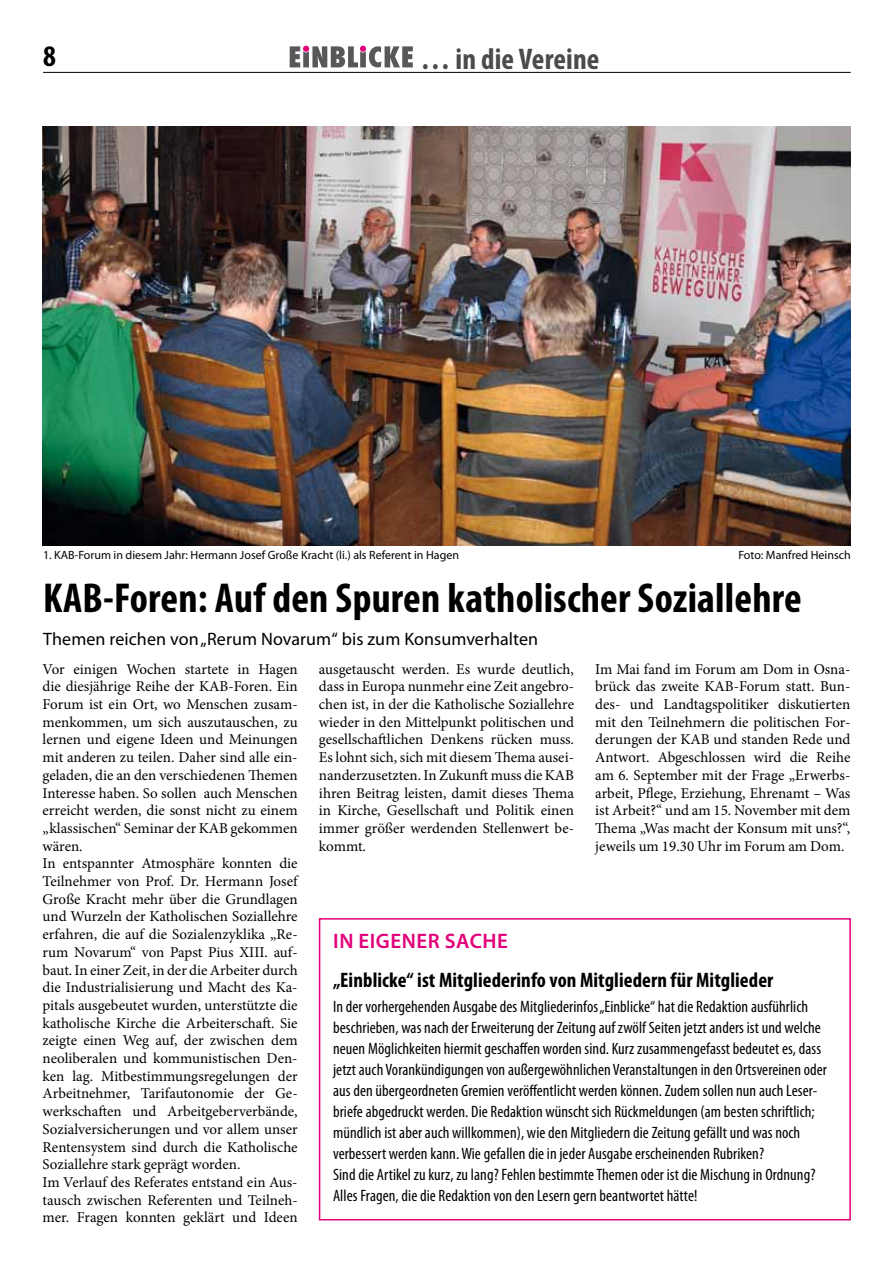
<style>
.page{position:relative;width:893px;height:1263px;background:#fff}
.page>*{position:absolute;margin:0;border:0;box-sizing:border-box;transform-origin:0 0}
.t1{font:700 condensed 42px "Myriad Pro";letter-spacing:.005em;color:#000}
.t2{font:700 condensed 30px "Myriad Pro";letter-spacing:.005em;color:#4b4b4d}
.t3{font:700 condensed 30px "Myriad Pro";color:#000}
.t4{font:700 condensed 21px "Myriad Pro";letter-spacing:.005em;color:#000}
.t5{font:600 21px "Myriad Pro";letter-spacing:.025em;color:#e2007a}
.t6{font:18px "Myriad Pro";letter-spacing:.005em;color:#000}
.t7{font:condensed 16.5px/21px "Myriad Pro";letter-spacing:.005em;color:#000}
.t8{font:15px/17.7px "Minion Pro";color:#000;text-align:justify}
.t9{font:12px "Myriad Pro";color:#000}
</style>
<div class="page">
<hr style="left:43px;top:72px;width:808px;height:1px;background:#000">
<svg style="left:290px;top:46px;width:123px;height:21px"></svg>
<img style="left:43px;top:127px;width:807px;height:418px">
<div style="left:319px;top:918px;width:532px;height:302px;border:2px solid #e2007a"></div>
<h2 class="t3" style="left:43px;top:37px;width:14px">8</h2>
<h2 class="t2" style="left:420px;top:40px;width:181px">… in die Vereine</h2>
<p class="t9" style="left:43px;top:547px;width:417px">1. KAB-Forum in diesem Jahr: Hermann Josef Große Kracht (li.) als Referent in Hagen</p>
<p class="t9" style="left:738px;top:547px;width:114px">Foto: Manfred Heinsch</p>
<h1 class="t1" style="left:43px;top:572px;width:760px">KAB-Foren: Auf den Spuren katholischer Soziallehre</h1>
<p class="t6" style="left:43px;top:628px;width:496px">Themen reichen von „Rerum Novarum“ bis zum Konsumverhalten</p>
<p class="t8" style="left:43px;top:660px;width:257px;text-align:left">Vor einigen Wochen startete in Hagen die diesjährige Reihe der KAB-Foren. Ein Forum ist ein Ort, wo Menschen zusam&shy;menkommen, um sich auszutauschen, zu lernen und eigene Ideen und Meinungen mit anderen zu teilen. Daher sind alle ein&shy;geladen, die an den verschiedenen Themen Interesse haben. So sollen auch Menschen erreicht werden, die sonst nicht zu einem „klassischen“ Seminar der KAB gekommen wären.<br>In entspannter Atmosphäre konnten die Teilnehmer von Prof. Dr. Hermann Josef Große Kracht mehr über die Grundlagen und Wurzeln der Katholischen Soziallehre erfahren, die auf die Sozialenzyklika „Re&shy;rum Novarum“ von Papst Pius XIII. auf&shy;baut. In einer Zeit, in der die Arbeiter durch die Industrialisierung und Macht des Ka&shy;pitals ausgebeutet wurden, unterstützte die katholische Kirche die Arbeiterschaft. Sie zeigte einen Weg auf, der zwischen dem neoliberalen und kommunistischen Den&shy;ken lag. Mitbestimmungsregelungen der Arbeitnehmer, Tarifautonomie der Ge&shy;werkschaften und Arbeitgeberverbände, Sozialversicherungen und vor allem unser Rentensystem sind durch die Katholische Soziallehre stark geprägt worden.<br>Im Verlauf des Referates entstand ein Aus&shy;tausch zwischen Referenten und Teilneh&shy;mer. Fragen konnten geklärt und Ideen</p>
<p class="t8" style="left:319px;top:660px;width:257px">ausgetauscht werden. Es wurde deutlich, dass in Europa nunmehr eine Zeit angebro&shy;chen ist, in der die Katholische Soziallehre wieder in den Mittelpunkt politischen und gesellschaftlichen Denkens rücken muss.<br>Es lohnt sich, sich mit diesem Thema ausei&shy;nanderzusetzten. In Zukunft muss die KAB ihren Beitrag leisten, damit dieses Thema in Kirche, Gesellschaft und Politik einen immer größer werdenden Stellenwert be&shy;kommt.</p>
<p class="t8" style="left:595px;top:660px;width:257px">Im Mai fand im Forum am Dom in Osna&shy;brück das zweite KAB-Forum statt. Bun&shy;des- und Landtagspolitiker diskutierten mit den Teilnehmern die politischen For&shy;derungen der KAB und standen Rede und Antwort. Abgeschlossen wird die Reihe am 6. September mit der Frage „Erwerbs&shy;arbeit, Pflege, Erziehung, Ehrenamt – Was ist Arbeit?“ und am 15. November mit dem Thema „Was macht der Konsum mit uns?“, jeweils um 19.30 Uhr im Forum am Dom.</p>
<h3 class="t5" style="left:333px;top:928px;width:174px">IN EIGENER SACHE</h3>
<h3 class="t4" style="left:333px;top:966px;width:442px">„Einblicke“ ist Mitgliederinfo von Mitgliedern für Mitglieder</h3>
<p class="t7" style="left:333px;top:996px;width:495px">In der vorhergehenden Ausgabe des Mitgliederinfos „Einblicke“ hat die Redaktion ausführlich beschrieben, was nach der Erweiterung der Zeitung auf zwölf Seiten jetzt anders ist und welche neuen Möglichkeiten hiermit geschaffen worden sind. Kurz zusammengefasst bedeutet es, dass jetzt auch Vorankündigungen von außergewöhnlichen Veranstaltungen in den Ortsvereinen oder aus den übergeordneten Gremien veröffentlicht werden können. Zudem sollen nun auch Leser&shy;briefe abgedruckt werden. Die Redaktion wünscht sich Rückmeldungen (am besten schriftlich; mündlich ist aber auch willkommen), wie den Mitgliedern die Zeitung gefällt und was noch verbessert werden kann. Wie gefallen die in jeder Ausgabe erscheinenden Rubriken?<br>Sind die Artikel zu kurz, zu lang? Fehlen bestimmte Themen oder ist die Mischung in Ordnung?<br>Alles Fragen, die die Redaktion von den Lesern gern beantwortet hätte!</p>
</div>
